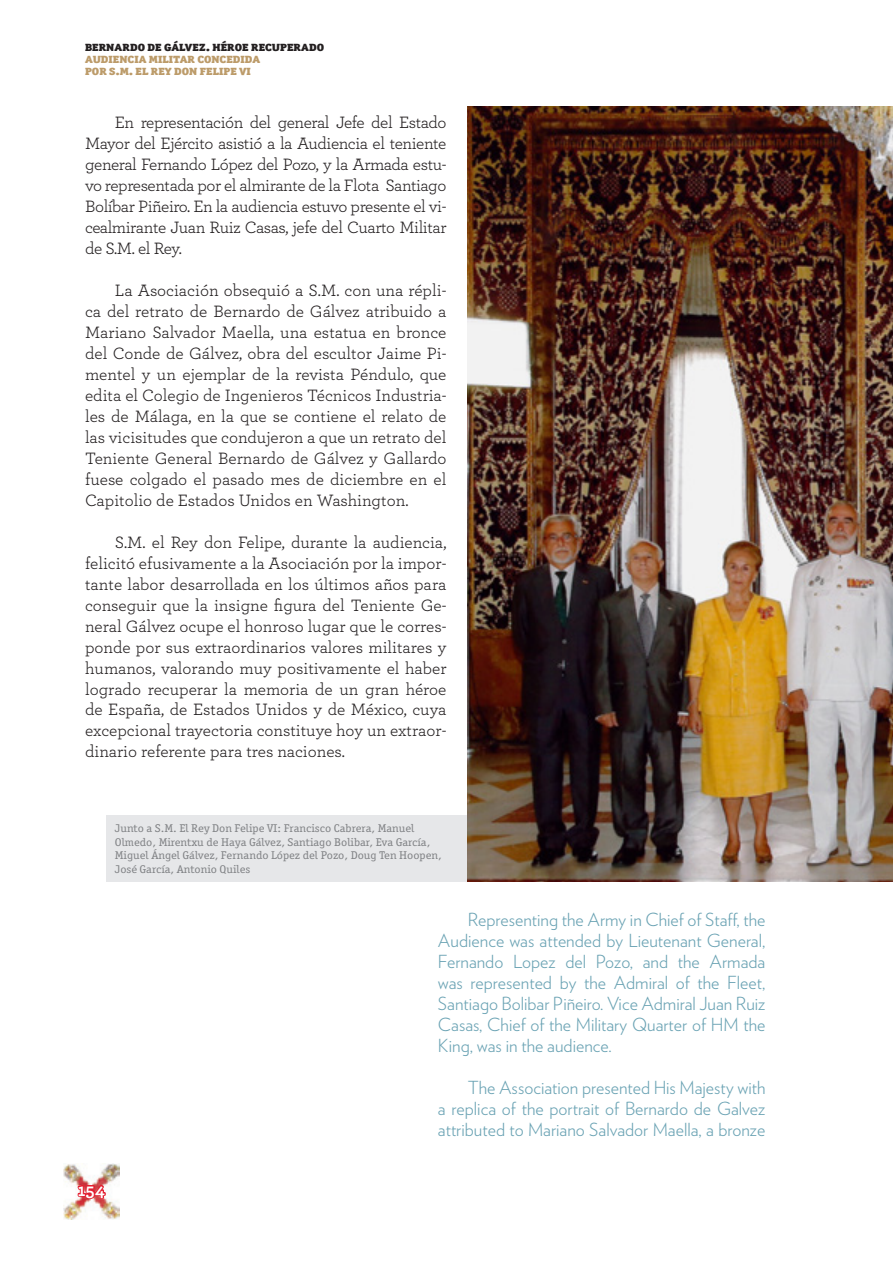
<style>
.page{position:relative;width:893px;height:1263px;background:#fff}
.page>*{position:absolute;margin:0;border:0;box-sizing:border-box;transform-origin:0 0}
.t1{font:300 18px/21px "Verlag";color:#69a2b3;text-align:justify}
.t2{font:700 18px "Archer Pro";color:#fff}
.t3{font:17.25px/21px "Archer Pro";letter-spacing:-.01em;color:#231f20;text-align:justify}
.t4{font:11.25px/13.5px "Officina Ser ITC";color:#808285;scale:1.1 1}
.t5{font:900 10.5px "Officina Ser ITC";color:#bc9b69;scale:1.15 1}
.t6{font:900 10.5px "Officina Ser ITC";color:#231f20;scale:1.15 1}
</style>
<div class="page">
<div style="left:106px;top:815px;width:362px;height:66px;background:#e6e7e9"></div>
<img style="left:64px;top:1163px;width:55px;height:56px">
<svg style="left:76px;top:1182px;width:31px;height:19px"></svg>
<img style="left:468px;top:106px;width:425px;height:775px">
<p class="t6" style="left:85px;top:40px;width:209px">BERNARDO DE GÁLVEZ. HÉROE RECUPERADO</p>
<p class="t5" style="left:85px;top:52px;width:8px">AUD</p>
<p class="t5" style="left:109px;top:52px;width:11px">IENC</p>
<p class="t5" style="left:134px;top:52px;width:63px">IA MILITAR CONCED</p>
<p class="t5" style="left:241px;top:52px;width:12px">IDA</p>
<p class="t5" style="left:85px;top:64px;width:8px">POR</p>
<p class="t5" style="left:109px;top:64px;width:64px">S.M. EL REY DON</p>
<p class="t5" style="left:200px;top:64px;width:46px">FELIPE VI</p>
<p class="t3" style="left:85px;top:111px;width:363px;text-indent:30px">En representación del general Jefe del Estado Mayor del Ejército asistió a la Audiencia el teniente general Fernando López del Pozo, y la Armada estu&shy;vo representada por el almirante de la Flota Santiago Bolíbar Piñeiro. En la audiencia estuvo presente el vi&shy;cealmirante Juan Ruiz Casas, jefe del Cuarto Militar de S.M. el Rey.</p>
<p class="t3" style="left:85px;top:278px;width:363px;text-indent:30px">La Asociación obsequió a S.M. con una répli&shy;ca del retrato de Bernardo de Gálvez atribuido a Mariano Salvador Maella, una estatua en bronce del Conde de Gálvez, obra del escultor Jaime Pi&shy;mentel y un ejemplar de la revista Péndulo, que edita el Colegio de Ingenieros Técnicos Industria&shy;les de Málaga, en la que se contiene el relato de las vicisitudes que condujeron a que un retrato del Teniente General Bernardo de Gálvez y Gallardo fuese colgado el pasado mes de diciembre en el Capitolio de Estados Unidos en Washington.</p>
<p class="t3" style="left:85px;top:530px;width:363px;text-indent:30px">S.M. el Rey don Felipe, durante la audiencia, felicitó efusivamente a la Asociación por la impor&shy;tante labor desarrollada en los últimos años para conseguir que la insigne figura del Teniente Ge&shy;neral Gálvez ocupe el honroso lugar que le corres&shy;ponde por sus extraordinarios valores militares y humanos, valorando muy positivamente el haber logrado recuperar la memoria de un gran héroe de España, de Estados Unidos y de México, cuya excepcional trayectoria constituye hoy un extraor&shy;dinario referente para tres naciones.</p>
<p class="t4" style="left:115px;top:822px;width:299px">Junto a S.M. El Rey Don Felipe VI: Francisco Cabrera, Manuel Olmedo, Mirentxu de Haya Gálvez, Santiago Bolibar, Eva García, Miguel Ángel Gálvez, Fernando López del Pozo, Doug Ten Hoopen, José García, Antonio Quiles</p>
<p class="t2" style="left:78px;top:1175px;width:29px">154</p>
<p class="t1" style="left:438px;top:908px;width:329px;text-indent:30px">Representing the Army in Chief of Staff, the Audience was attended by Lieutenant General, Fernando Lopez del Pozo, and the Armada was represented by the Admiral of the Fleet, Santiago Bolibar Piñeiro. Vice Admiral Juan Ruiz Casas, Chief of the Military Quarter of HM the King, was in the audience.</p>
<p class="t1" style="left:438px;top:1076px;width:329px;text-indent:30px">The Association presented His Majesty with a replica of the portrait of Bernardo de Galvez attributed to Mariano Salvador Maella, a bronze</p>
</div>
